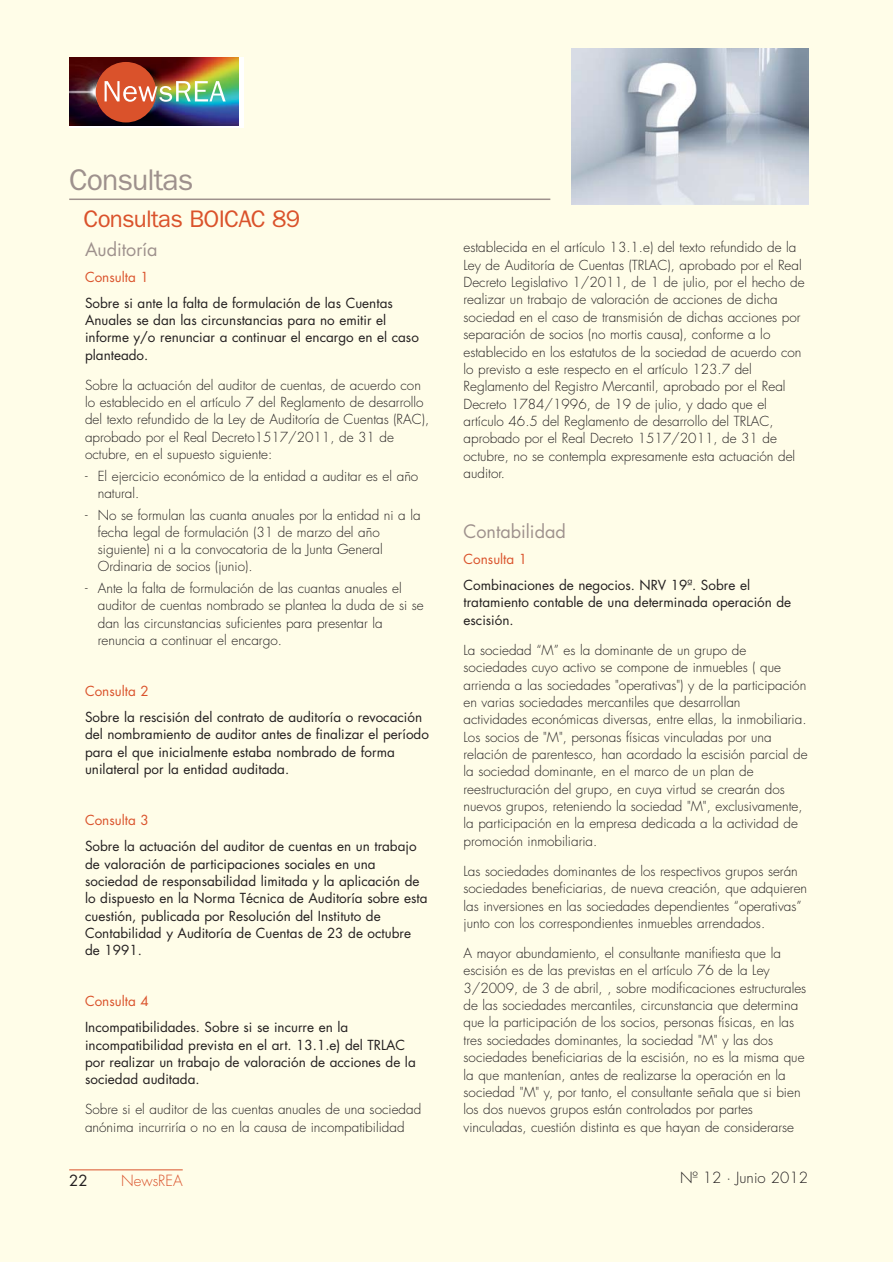
<style>
.page{position:relative;width:893px;height:1263px;background:#fff}
.page>*{position:absolute;margin:0;border:0;box-sizing:border-box;transform-origin:0 0}
.t1{font:30px "Franklin Gothic";letter-spacing:-.03em;color:#9e918d}
.t2{font:24px "Franklin Gothic";letter-spacing:-.03em;color:#da522b}
.t3{font:18px "Futura";color:#9e918d}
.t4{font:300 15px "Futura";color:#231f20}
.t5{font:300 15px "Futura";color:#da522b}
.t6{font:15px "Futura";color:#231f20}
.t7{font:300 13.5px/17.4px "Futura";color:#231f20}
.t8{font:13.5px/17.2px "Futura";color:#231f20}
.t9{font:13.5px "Futura";color:#da522b}
</style>
<div class="page">
<div style="left:0;top:0;width:892px;height:1262px;background:#fffde8"></div>
<div style="left:69px;top:57px;width:175px;height:71px;background:#fff"></div>
<img style="left:69px;top:58px;width:170px;height:68px">
<div style="left:96px;top:62px;width:60px;height:60px;background:#da522b;border-radius:50%"></div>
<img style="left:105px;top:81px;width:121px;height:21px">
<hr style="left:69px;top:1170px;width:114px;height:1px;background:#da522b">
<hr style="left:69px;top:199px;width:481px;height:1px;background:#9e918d">
<img style="left:571px;top:49px;width:237px;height:155px">
<h1 class="t1" style="left:69px;top:169px;width:126px">Consultas</h1>
<h2 class="t2" style="left:84px;top:210px;width:218px">Consultas BOICAC 89</h2>
<h3 class="t3" style="left:85px;top:241px;width:74px">Auditoría</h3>
<p class="t9" style="left:85px;top:271px;width:65px">Consulta 1</p>
<p class="t8" style="left:85px;top:295px;width:335px">Sobre si ante la falta de formulación de las Cuentas Anuales se dan las circunstancias para no emitir el informe y/o renunciar a continuar el encargo en el caso planteado.</p>
<p class="t7" style="left:85px;top:377px;width:346px">Sobre la actuación del auditor de cuentas, de acuerdo con lo establecido en el artículo 7 del Reglamento de desarrollo del texto refundido de la Ley de Auditoría de Cuentas (RAC), aprobado por el Real Decreto1517/2011, de 31 de octubre, en el supuesto siguiente:</p>
<p class="t7" style="left:98px;top:468px;width:322px;text-indent:-13px">- El ejercicio económico de la entidad a auditar es el año natural.</p>
<p class="t7" style="left:98px;top:507px;width:324px;text-indent:-13px">- No se formulan las cuanta anuales por la entidad ni a la fecha legal de formulación (31 de marzo del año siguiente) ni a la convocatoria de la Junta General Ordinaria de socios (junio).</p>
<p class="t7" style="left:98px;top:581px;width:327px;text-indent:-13px">- Ante la falta de formulación de las cuantas anuales el auditor de cuentas nombrado se plantea la duda de si se dan las circunstancias suficientes para presentar la renuncia a continuar el encargo.</p>
<p class="t9" style="left:85px;top:685px;width:65px">Consulta 2</p>
<p class="t8" style="left:85px;top:710px;width:345px">Sobre la rescisión del contrato de auditoría o revocación del nombramiento de auditor antes de finalizar el período para el que inicialmente estaba nombrado de forma unilateral por la entidad auditada.</p>
<p class="t9" style="left:85px;top:814px;width:65px">Consulta 3</p>
<p class="t8" style="left:85px;top:839px;width:344px">Sobre la actuación del auditor de cuentas en un trabajo de valoración de participaciones sociales en una sociedad de responsabilidad limitada y la aplicación de lo dispuesto en la Norma Técnica de Auditoría sobre esta cuestión, publicada por Resolución del Instituto de Contabilidad y Auditoría de Cuentas de 23 de octubre de 1991.</p>
<p class="t9" style="left:85px;top:995px;width:65px">Consulta 4</p>
<p class="t8" style="left:85px;top:1020px;width:332px">Incompatibilidades. Sobre si se incurre en la incompatibilidad prevista en el art. 13.1.e) del TRLAC por realizar un trabajo de valoración de acciones de la sociedad auditada.</p>
<p class="t7" style="left:85px;top:1102px;width:338px">Sobre si el auditor de las cuentas anuales de una sociedad anónima incurriría o no en la causa de incompatibilidad</p>
<p class="t7" style="left:463px;top:240px;width:343px">establecida en el artículo 13.1.e) del texto refundido de la Ley de Auditoría de Cuentas (TRLAC), aprobado por el Real Decreto Legislativo 1/2011, de 1 de julio, por el hecho de realizar un trabajo de valoración de acciones de dicha sociedad en el caso de transmisión de dichas acciones por separación de socios (no mortis causa), conforme a lo establecido en los estatutos de la sociedad de acuerdo con lo previsto a este respecto en el artículo 123.7 del Reglamento del Registro Mercantil, aprobado por el Real Decreto 1784/1996, de 19 de julio, y dado que el artículo 46.5 del Reglamento de desarrollo del TRLAC, aprobado por el Real Decreto 1517/2011, de 31 de octubre, no se contempla expresamente esta actuación del auditor.</p>
<h3 class="t3" style="left:463px;top:523px;width:104px">Contabilidad</h3>
<p class="t9" style="left:463px;top:553px;width:65px">Consulta 1</p>
<p class="t8" style="left:463px;top:577px;width:329px">Combinaciones de negocios. NRV 19ª. Sobre el tratamiento contable de una determinada operación de escisión.</p>
<p class="t7" style="left:463px;top:642px;width:345px">La sociedad “M” es la dominante de un grupo de sociedades cuyo activo se compone de inmuebles ( que arrienda a las sociedades "operativas") y de la participación en varias sociedades mercantiles que desarrollan<br>actividades económicas diversas, entre ellas, la inmobiliaria.<br>Los socios de "M", personas físicas vinculadas por una relación de parentesco, han acordado la escisión parcial de la sociedad dominante, en el marco de un plan de reestructuración del grupo, en cuya virtud se crearán dos nuevos grupos, reteniendo la sociedad "M", exclusivamente, la participación en la empresa dedicada a la actividad de promoción inmobiliaria.</p>
<p class="t7" style="left:463px;top:863px;width:345px">Las sociedades dominantes de los respectivos grupos serán sociedades beneficiarias, de nueva creación, que adquieren las inversiones en las sociedades dependientes “operativas” junto con los correspondientes inmuebles arrendados.</p>
<p class="t7" style="left:463px;top:946px;width:344px">A mayor abundamiento, el consultante manifiesta que la escisión es de las previstas en el artículo 76 de la Ley 3/2009, de 3 de abril, , sobre modificaciones estructurales de las sociedades mercantiles, circunstancia que determina que la participación de los socios, personas físicas, en las tres sociedades dominantes, la sociedad "M" y las dos sociedades beneficiarias de la escisión, no es la misma que la que mantenían, antes de realizarse la operación en la sociedad "M" y, por tanto, el consultante señala que si bien los dos nuevos grupos están controlados por partes vinculadas, cuestión distinta es que hayan de considerarse</p>
<p class="t6" style="left:69px;top:1174px;width:20px">22</p>
<p class="t5" style="left:121px;top:1173px;width:63px">NewsREA</p>
<p class="t4" style="left:680px;top:1171px;width:129px">Nº 12 · Junio 2012</p>
</div>
